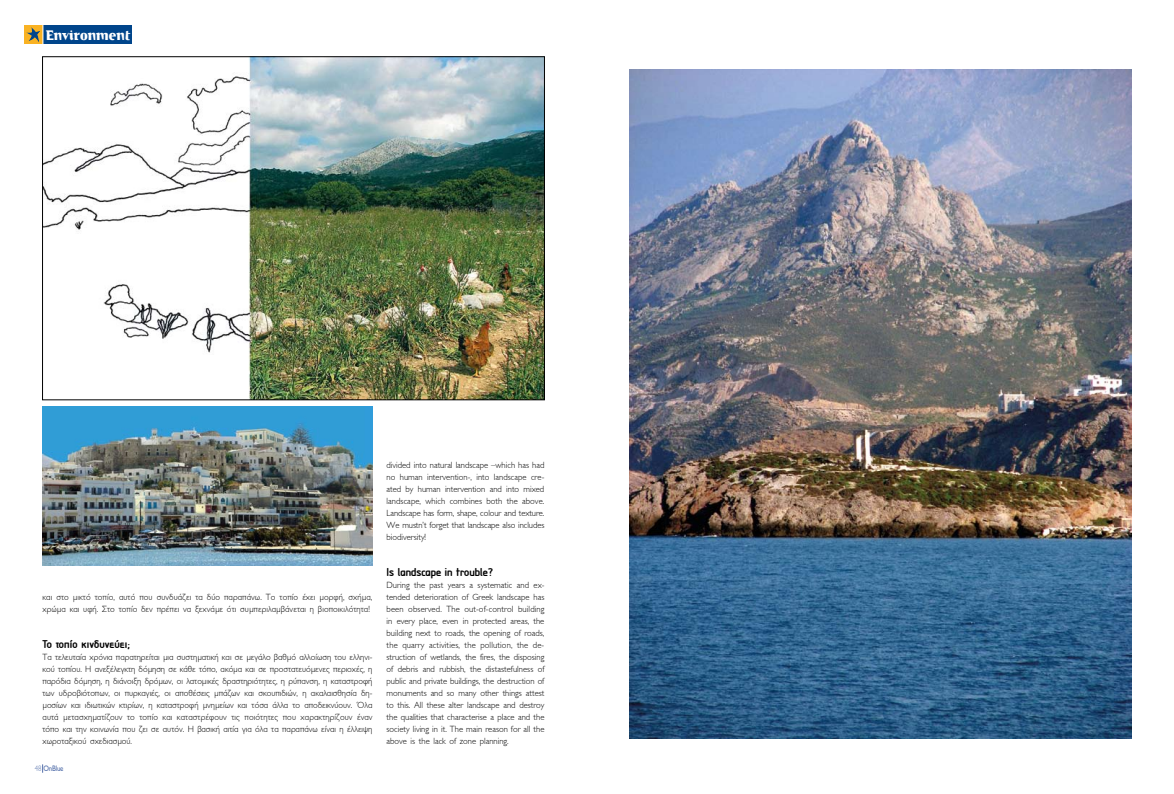
<style>
.page{position:relative;width:1174px;height:794px;background:#fff}
.page>*{position:absolute;margin:0;border:0;box-sizing:border-box;transform-origin:0 0}
.t1{font:800 14px "CF Derrida";color:#fff}
.t2{font:700 12px "PF Isonorm";color:#000}
.t3{font:300 9px/12px "CF Jill";color:#000;text-align:justify;scale:.95 1}
.t4{font:8px "CF Jill";letter-spacing:-.025em;color:#5470ab;scale:.85 1}
.s1{font-weight:300}
</style>
<div class="page">
<div style="left:42px;top:26px;width:90px;height:18px;background:#00458b"></div>
<svg style="left:24px;top:26px;width:19px;height:18px"></svg>
<svg style="left:26px;top:27px;width:6px;height:6px"></svg>
<svg style="left:43px;top:25px;width:1px;height:19px"></svg>
<img style="left:44px;top:58px;width:499px;height:340px">
<img style="left:43px;top:406px;width:329px;height:159px">
<img style="left:629px;top:69px;width:502px;height:669px">
<h1 class="t1" style="left:45px;top:27px;width:87px">Environment</h1>
<p class="t3" style="left:43px;top:591px;width:349px">και στο μικτό τοπίο, αυτό που συνδυάζει τα δύο παραπάνω. Το τοπίο έχει μορφή, σχήμα, χρώμα και υφή. Στο τοπίο δεν πρέπει να ξεχνάμε ότι συμπεριλαμβάνεται η βιοποικιλότητα!</p>
<h2 class="t2" style="left:43px;top:637px;width:89px">Το τοπίο κινδυνεύει;</h2>
<p class="t3" style="left:43px;top:651px;width:349px">Τα τελευταία χρόνια παρατηρείται μια συστηματική και σε μεγάλο βαθμό αλλοίωση του ελληνι&shy;κού τοπίου. Η ανεξέλεγκτη δόμηση σε κάθε τόπο, ακόμα και σε προστατευόμενες περιοχές, η παρόδια δόμηση, η διάνοιξη δρόμων, οι λατομικές δραστηριότητες, η ρύπανση, η καταστροφή των υδροβιότοπων, οι πυρκαγιές, οι αποθέσεις μπάζων και σκουπιδιών, η ακαλαισθησία δη&shy;μοσίων και ιδιωτικών κτιρίων, η καταστροφή μνημείων και τόσα άλλα το αποδεικνύουν. Όλα αυτά μετασχηματίζουν το τοπίο και καταστρέφουν τις ποιότητες που χαρακτηρίζουν έναν τόπο και την κοινωνία που ζει σε αυτόν. Η βασική αιτία για όλα τα παραπάνω είναι η έλλειψη χωροταξικού σχεδιασμού.</p>
<p class="t4" style="left:35px;top:764px;width:35px"><span class="s1">48</span> OnBlue</p>
<p class="t3" style="left:386px;top:459px;width:168px">divided into natural landscape –which has had no human intervention-, into landscape cre&shy;ated by human intervention and into mixed landscape, which combines both the above.<br>Landscape has form, shape, colour and texture.<br>We mustn’t forget that landscape also includes biodiversity!</p>
<h2 class="t2" style="left:386px;top:565px;width:108px">Is landscape in trouble?</h2>
<p class="t3" style="left:386px;top:579px;width:168px">During the past years a systematic and ex&shy;tended deterioration of Greek landscape has been observed. The out-of-control building in every place, even in protected areas, the building next to roads, the opening of roads, the quarry activities, the pollution, the de&shy;struction of wetlands, the fires, the disposing of debris and rubbish, the distastefulness of public and private buildings, the destruction of monuments and so many other things attest to this. All these alter landscape and destroy the qualities that characterise a place and the society living in it. The main reason for all the above is the lack of zone planning.</p>
</div>
